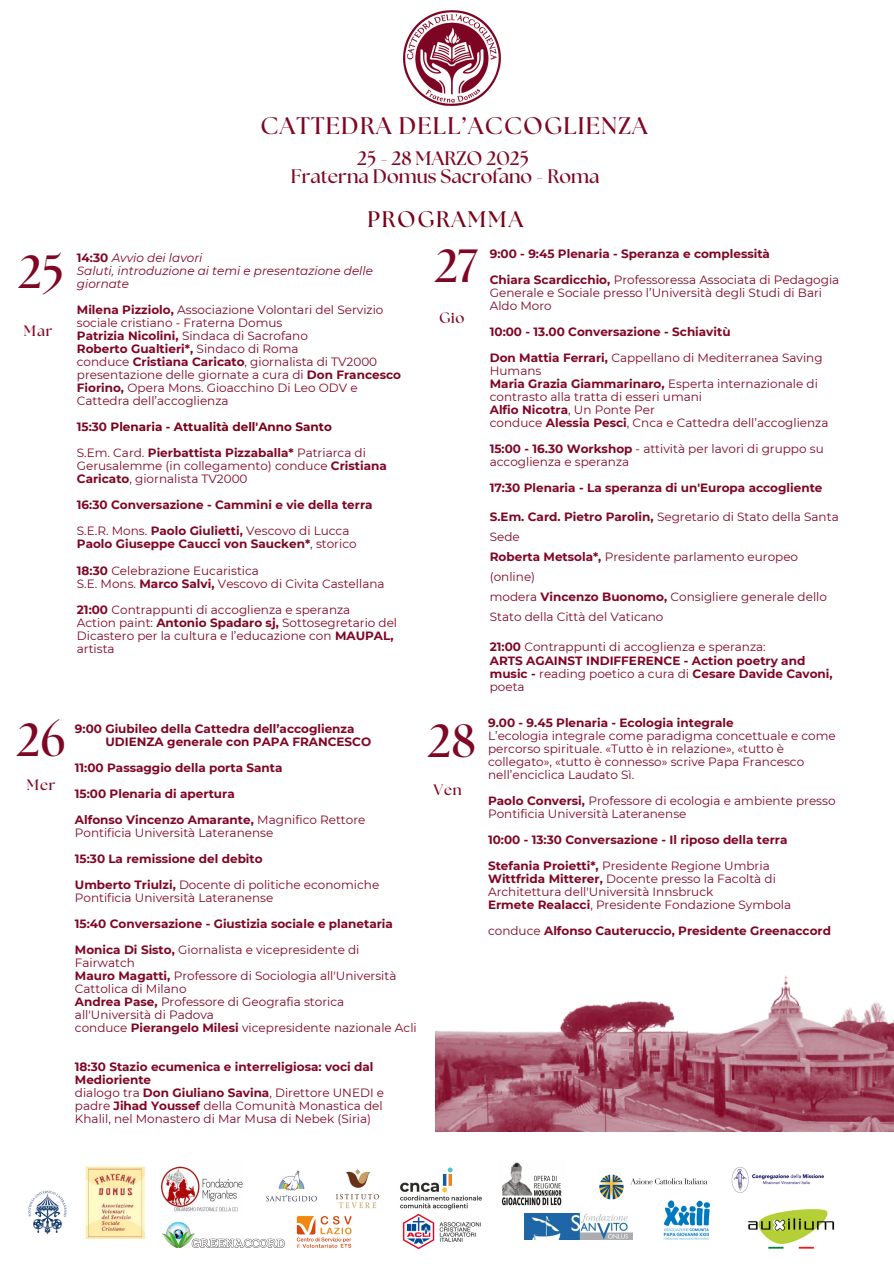
<style>
.page{position:relative;width:894px;height:1264px;background:#fff}
.page>*{position:absolute;margin:0;border:0;box-sizing:border-box;transform-origin:0 0}
.t1{font:700 46.5px "The Seasons";color:#800625}
.t2{font:700 24px "The Seasons";letter-spacing:.05em;color:#800625}
.t3{font:700 22.5px "The Seasons";letter-spacing:.075em;color:#780018}
.t4{font:700 19.5px/18px "The Seasons";color:#800625;text-align:center}
.t5{font:700 15px "The Seasons";letter-spacing:.05em;color:#800625}
.t6{font:12px/13px "Montserrat";color:#800625}
.t7{font:700 12px/13px "Montserrat";color:#800625}
.t8{font:italic 12px/13px "Montserrat";color:#800625}
.t9{font:700 12px "Montserrat";color:#780018}
.s1{font-weight:700;font-style:normal}
.s2{font-weight:700}
.s3{font-weight:400}
.s4{color:#800625}
</style>
<div class="page">
<img style="left:403px;top:10px;width:97px;height:96px">
<img style="left:599px;top:1174px;width:109px;height:26px">
<img style="left:644px;top:1199px;width:67px;height:41px">
<img style="left:731px;top:1167px;width:93px;height:26px">
<img style="left:161px;top:1166px;width:81px;height:46px">
<img style="left:266px;top:1170px;width:51px;height:32px">
<img style="left:524px;top:1213px;width:108px;height:26px">
<img style="left:336px;top:1169px;width:43px;height:40px">
<img style="left:402px;top:1213px;width:79px;height:37px">
<img style="left:296px;top:1216px;width:56px;height:32px">
<img style="left:85px;top:1166px;width:61px;height:72px">
<img style="left:501px;top:1162px;width:61px;height:43px">
<img style="left:162px;top:1221px;width:122px;height:26px">
<img style="left:28px;top:1190px;width:39px;height:45px">
<img style="left:400px;top:1167px;width:82px;height:43px">
<img style="left:436px;top:975px;width:457px;height:156px">
<img style="left:748px;top:1209px;width:87px;height:40px">
<p class="t2" style="left:260px;top:115px;width:388px">CATTEDRA DELL’ACCOGLIENZA</p>
<p class="t4" style="left:291px;top:150px;width:310px">25 - 28 MARZO 2025<br>Fraterna Domus Sacrofano - Roma</p>
<h1 class="t3" style="left:367px;top:209px;width:157px">PROGRAMMA</h1>
<h2 class="t1" style="left:19px;top:250px;width:47px">25</h2>
<p class="t5" style="left:24px;top:324px;width:30px">Mar</p>
<p class="t8" style="left:77px;top:251px;width:127px"><span class="s1">14:30</span> Avvio dei lavori</p>
<p class="t8" style="left:77px;top:264px;width:297px">Saluti, introduzione ai temi e presentazione delle giornate</p>
<p class="t6" style="left:77px;top:303px;width:308px"><span class="s2">Milena Pizziolo,</span> Associazione Volontari del Servizio sociale cristiano - Fraterna Domus</p>
<p class="t6" style="left:77px;top:329px;width:232px"><span class="s2">Patrizia Nicolini,</span> Sindaca di Sacrofano</p>
<h4 class="t7" style="left:77px;top:342px;width:223px">Roberto Gualtieri*, <span class="s3">Sindaco di Roma</span></h4>
<p class="t6" style="left:77px;top:355px;width:302px">conduce <span class="s2">Cristiana Caricato</span>, giornalista di TV2000</p>
<p class="t6" style="left:77px;top:368px;width:325px">presentazione delle giornate a cura di <span class="s2">Don Francesco<br>Fiorino,</span> Opera Mons. Gioacchino Di Leo ODV e<br>Cattedra dell’accoglienza</p>
<p class="t9" style="left:77px;top:420px;width:256px"><span class="s4">15:30</span> Plenaria - Attualità dell'Anno Santo</p>
<p class="t6" style="left:77px;top:446px;width:311px">S.Em. Card. <span class="s2">Pierbattista Pizzaballa*</span> Patriarca di<br>Gerusalemme (in collegamento) conduce <span class="s2">Cristiana<br>Caricato</span>, giornalista TV2000</p>
<p class="t7" style="left:77px;top:498px;width:297px">16:30 Conversazione - Cammini e vie della terra</p>
<p class="t6" style="left:77px;top:524px;width:274px">S.E.R. Mons. <span class="s2">Paolo Giulietti,</span> Vescovo di Lucca</p>
<p class="t7" style="left:77px;top:537px;width:281px">Paolo Giuseppe Caucci von Saucken*<span class="s3">, storico</span></p>
<p class="t6" style="left:77px;top:563px;width:183px"><span class="s2">18:30</span> Celebrazione Eucaristica</p>
<p class="t6" style="left:77px;top:576px;width:309px">S.E. Mons. <span class="s2">Marco Salvi,</span> Vescovo di Civita Castellana</p>
<p class="t6" style="left:77px;top:602px;width:275px"><span class="s2">21:00</span> Contrappunti di accoglienza e speranza</p>
<p class="t6" style="left:77px;top:615px;width:322px">Action paint: <span class="s2">Antonio Spadaro sj,</span> Sottosegretario del<br>Dicastero per la cultura e l’educazione con <span class="s2">MAUPAL, </span>artista</p>
<h1 class="t1" style="left:17px;top:719px;width:50px">26</h1>
<p class="t5" style="left:27px;top:778px;width:30px">Mer</p>
<p class="t7" style="left:105px;top:722px;width:267px;text-indent:-31px">9:00 Giubileo della Cattedra dell’accoglienza<br>UDIENZA generale con PAPA FRANCESCO</p>
<h4 class="t7" style="left:75px;top:754px;width:209px;line-height:26px">11:00 Passaggio della porta Santa<br>15:00 Plenaria di apertura</h4>
<p class="t6" style="left:75px;top:813px;width:292px"><span class="s2">Alfonso Vincenzo Amarante,</span> Magnifico Rettore<br>Pontificia Università Lateranense</p>
<h4 class="t7" style="left:75px;top:852px;width:189px">15:30 La remissione del debito</h4>
<p class="t6" style="left:75px;top:878px;width:306px"><span class="s2">Umberto Triulzi,</span> Docente di politiche economiche<br>Pontificia Università Lateranense</p>
<p class="t7" style="left:75px;top:917px;width:319px">15:40 Conversazione - Giustizia sociale e planetaria</p>
<p class="t6" style="left:75px;top:943px;width:286px"><span class="s2">Monica Di Sisto,</span> Giornalista e vicepresidente di<br>Fairwatch</p>
<p class="t6" style="left:75px;top:969px;width:323px"><span class="s2">Mauro Magatti,</span> Professore di Sociologia all'Università<br>Cattolica di Milano</p>
<p class="t6" style="left:75px;top:995px;width:271px"><span class="s2">Andrea Pase,</span> Professore di Geografia storica all'Università di Padova</p>
<p class="t6" style="left:75px;top:1021px;width:343px">conduce <span class="s2">Pierangelo Milesi</span> vicepresidente nazionale Acli</p>
<h3 class="t7" style="left:75px;top:1060px;width:300px">18:30 Stazio ecumenica e interreligiosa: voci dal<br>Medioriente</h3>
<h3 class="t6" style="left:75px;top:1086px;width:310px;text-align:justify">dialogo tra <span class="s2">Don Giuliano Savina</span>, Direttore UNEDI e padre <span class="s2">Jihad Youssef</span> della Comunità Monastica del Khalil, nel Monastero di Mar Musa di Nebek (Siria)</h3>
<h4 class="t1" style="left:435px;top:244px;width:44px">27</h4>
<h4 class="t5" style="left:439px;top:311px;width:27px">Gio</h4>
<p class="t1" style="left:427px;top:719px;width:50px">28</p>
<p class="t5" style="left:433px;top:783px;width:30px">Ven</p>
<p class="t7" style="left:489px;top:247px;width:282px">9:00 - 9:45 Plenaria - Speranza e complessità</p>
<p class="t6" style="left:489px;top:273px;width:351px"><span class="s2">Chiara Scardicchio,</span> Professoressa Associata di Pedagogia<br>Generale e Sociale presso l’Università degli Studi di Bari<br>Aldo Moro</p>
<p class="t7" style="left:489px;top:325px;width:242px">10:00 - 13.00 Conversazione - Schiavitù</p>
<p class="t6" style="left:489px;top:351px;width:334px"><span class="s2">Don Mattia Ferrari,</span> Cappellano di Mediterranea Saving<br>Humans</p>
<p class="t6" style="left:489px;top:377px;width:329px"><span class="s2">Maria Grazia Giammarinaro,</span> Esperta internazionale di contrasto alla tratta di esseri umani</p>
<h4 class="t7" style="left:489px;top:403px;width:167px">Alfio Nicotra<span class="s3">, Un Ponte Per</span></h4>
<p class="t6" style="left:489px;top:416px;width:340px">conduce <span class="s2">Alessia Pesci</span>, Cnca e Cattedra dell’accoglienza</p>
<p class="t6" style="left:489px;top:442px;width:335px"><span class="s2">15:00 - 16.30 Workshop</span> - attività per lavori di gruppo su accoglienza e speranza</p>
<p class="t7" style="left:489px;top:481px;width:334px">17:30 Plenaria - La speranza di un'Europa accogliente</p>
<p class="t6" style="left:489px;top:507px;width:350px;line-height:20px"><span class="s2">S.Em. Card. Pietro Parolin,</span> Segretario di Stato della Santa<br>Sede</p>
<p class="t6" style="left:489px;top:547px;width:310px;line-height:20px"><span class="s2">Roberta Metsola*,</span> Presidente parlamento europeo (online)</p>
<h4 class="t6" style="left:489px;top:587px;width:338px;line-height:20px">modera <span class="s2">Vincenzo Buonomo,</span> Consigliere generale dello<br>Stato della Città del Vaticano</h4>
<h4 class="t6" style="left:489px;top:640px;width:277px"><span class="s2">21:00</span> Contrappunti di accoglienza e speranza:</h4>
<h4 class="t7" style="left:489px;top:653px;width:344px">ARTS AGAINST INDIFFERENCE - Action poetry and music - <span class="s3">reading poetico a cura di</span> Cesare Davide Cavoni, <span class="s3">poeta</span></h4>
<p class="t7" style="left:488px;top:716px;width:247px">9.00 - 9.45 Plenaria - Ecologia integrale</p>
<h4 class="t6" style="left:488px;top:729px;width:349px">L’ecologia integrale come paradigma concettuale e come percorso spirituale. «Tutto è in relazione», «tutto è collegato», «tutto è connesso» scrive Papa Francesco nell’enciclica Laudato Sì.</h4>
<p class="t6" style="left:488px;top:794px;width:349px"><span class="s2">Paolo Conversi,</span> Professore di ecologia e ambiente presso<br>Pontificia Università Lateranense</p>
<p class="t7" style="left:488px;top:833px;width:301px">10:00 - 13:30 Conversazione - Il riposo della terra</p>
<p class="t6" style="left:488px;top:859px;width:283px"><span class="s2">Stefania Proietti*,</span> Presidente Regione Umbria</p>
<p class="t6" style="left:488px;top:872px;width:289px"><span class="s2">Wittfrida Mitterer,</span> Docente presso la Facoltà di<br>Architettura dell'Università Innsbruck</p>
<p class="t6" style="left:488px;top:898px;width:304px"><span class="s2">Ermete Realacci</span>, Presidente Fondazione Symbola</p>
<p class="t7" style="left:488px;top:924px;width:344px"><span class="s3">conduce</span> Alfonso Cauteruccio, Presidente Greenaccord</p>
</div>
